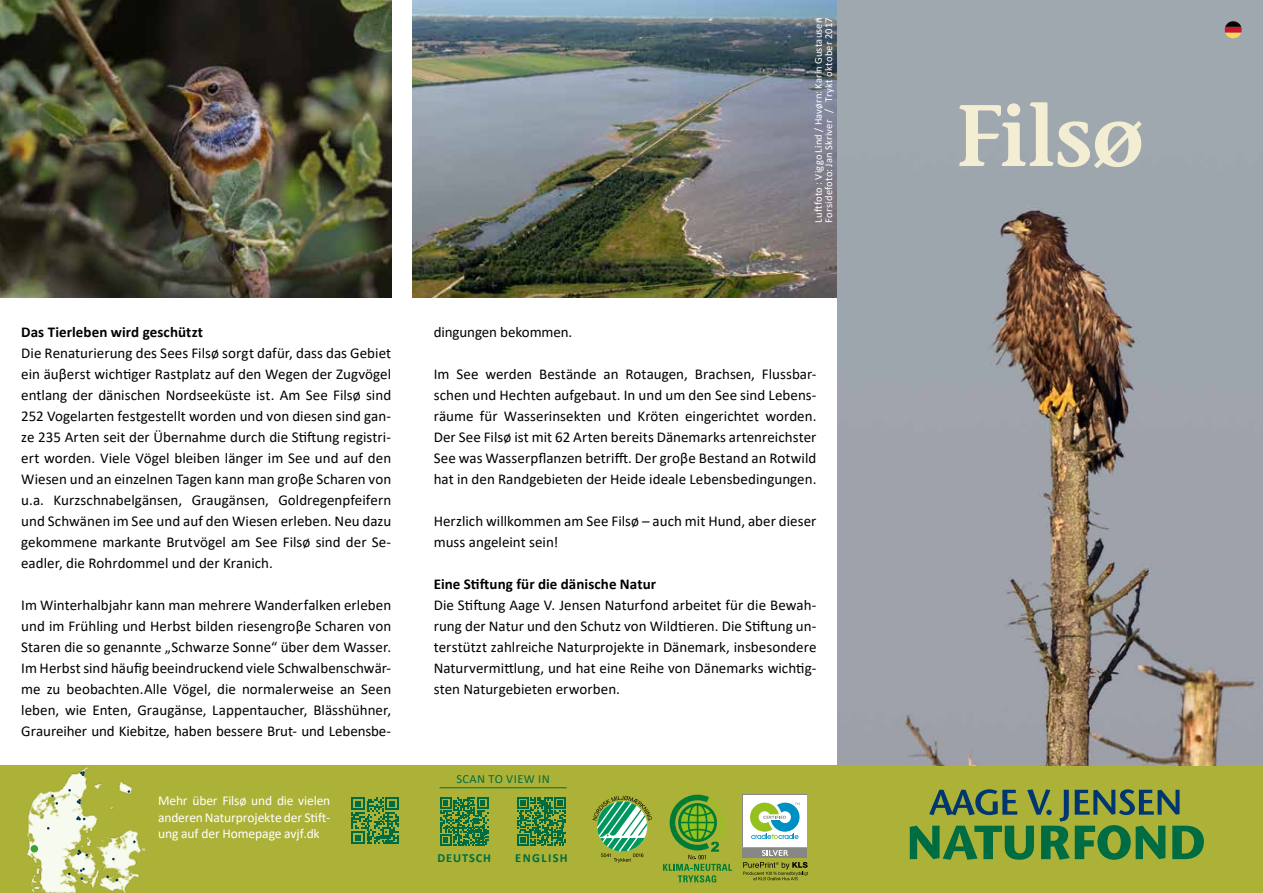
<style>
.page{position:relative;width:1263px;height:893px;background:#fff}
.page>*{position:absolute;margin:0;border:0;box-sizing:border-box;transform-origin:0 0}
.t1{font:87px "Stone Inf Sem ITCTT Semi";letter-spacing:-.005em;color:#f2edd3}
.t2{font:15px/21px "Calibri";color:#000;text-align:justify}
.t3{font:700 15px "Calibri";letter-spacing:.005em;color:#000}
.t4{font:13.5px/16.5px "Calibri";letter-spacing:-.01em;color:#fff;text-align:justify}
.t5{font:12.45px "Calibri";letter-spacing:.04em;color:#006c42}
.t6{font:700 12.45px "Calibri";letter-spacing:.07em;color:#006c42}
.t7{font:700 12.45px "Calibri";letter-spacing:.11em;color:#006c42}
.t8{font:10.5px/10.5px "Calibri";letter-spacing:.015em;color:#fff}
</style>
<div class="page">
<div style="left:0;top:765px;width:1263px;height:128px;background:#abb237"></div>
<svg style="left:910px;top:789px;width:294px;height:71px"></svg>
<img style="left:0;top:0;width:391px;height:298px">
<img style="left:412px;top:0;width:426px;height:298px">
<img style="left:838px;top:0;width:425px;height:765px">
<svg style="left:351px;top:797px;width:48px;height:47px"></svg>
<img style="left:27px;top:767px;width:118px;height:126px">
<svg style="left:51px;top:795px;width:7px;height:10px"></svg>
<svg style="left:80px;top:771px;width:5px;height:5px"></svg>
<svg style="left:77px;top:799px;width:4px;height:5px"></svg>
<svg style="left:76px;top:816px;width:9px;height:4px"></svg>
<svg style="left:77px;top:850px;width:11px;height:6px"></svg>
<svg style="left:80px;top:868px;width:5px;height:12px"></svg>
<div style="left:31px;top:845px;width:7px;height:7px;background:#3da033;border-radius:50%"></div>
<svg style="left:1225px;top:20px;width:17px;height:18px"></svg>
<svg style="left:440px;top:797px;width:49px;height:49px"></svg>
<svg style="left:517px;top:797px;width:49px;height:49px"></svg>
<hr style="left:440px;top:787px;width:127px;height:1px;background:#006c42">
<svg style="left:742px;top:794px;width:65px;height:53px"></svg>
<div style="left:743px;top:795px;width:64px;height:51px;background:#fff"></div>
<svg style="left:750px;top:803px;width:49px;height:36px"></svg>
<svg style="left:743px;top:862px;width:65px;height:18px"></svg>
<div style="left:742px;top:848px;width:65px;height:10px;background:#878786"></div>
<svg style="left:762px;top:850px;width:26px;height:6px"></svg>
<svg style="left:663px;top:795px;width:69px;height:87px"></svg>
<svg style="left:593px;top:796px;width:59px;height:67px"></svg>
<p class="t3" style="left:21px;top:326px;width:183px">Das Tierleben wird geschützt</p>
<p class="t2" style="left:21px;top:343px;width:371px">Die Renaturierung des Sees Filsø sorgt dafür, dass das Gebiet ein äuβerst wichtiger Rastplatz auf den Wegen der Zugvögel entlang der dänischen Nordseeküste ist. Am See Filsø sind 252 Vogelarten festgestellt worden und von diesen sind gan&shy;ze 235 Arten seit der Übernahme durch die Stiftung registri&shy;ert worden. Viele Vögel bleiben länger im See und auf den Wiesen und an einzelnen Tagen kann man groβe Scharen von u.a. Kurzschnabelgänsen, Graugänsen, Goldregenpfeifern und Schwänen im See und auf den Wiesen erleben. Neu dazu gekommene markante Brutvögel am See Filsø sind der Se&shy;eadler, die Rohrdommel und der Kranich.</p>
<p class="t2" style="left:21px;top:594px;width:371px">Im Winterhalbjahr kann man mehrere Wanderfalken erleben und im Frühling und Herbst bilden riesengroβe Scharen von Staren die so genannte „Schwarze Sonne“ über dem Wasser.<br>Im Herbst sind häufig beeindruckend viele Schwalbenschwär&shy;me zu beobachten.Alle Vögel, die normalerweise an Seen leben, wie Enten, Graugänse, Lappentaucher, Blässhühner, Graureiher und Kiebitze, haben bessere Brut- und Lebensbe-</p>
<p class="t4" style="left:158px;top:792px;width:174px">Mehr über Filsø und die vielen anderen Naturprojekte der Stift&shy;ung auf der Homepage avjf.dk</p>
<p class="t8" style="left:813px;top:223px;width:206px;rotate:-90deg">Luftfoto : Viggo Lind / Havørn: Karin Gustausen<br>Forsidefoto: Jan Skriver / Trykt oktober 2017</p>
<p class="t2" style="left:434px;top:321px;width:140px">dingungen bekommen.</p>
<p class="t2" style="left:434px;top:363px;width:384px">Im See werden Bestände an Rotaugen, Brachsen, Flussbar&shy;schen und Hechten aufgebaut. In und um den See sind Lebens&shy;räume für Wasserinsekten und Kröten eingerichtet worden.<br>Der See Filsø ist mit 62 Arten bereits Dänemarks artenreichster See was Wasserpflanzen betrifft. Der groβe Bestand an Rotwild hat in den Randgebieten der Heide ideale Lebensbedingungen.</p>
<p class="t2" style="left:434px;top:510px;width:384px">Herzlich willkommen am See Filsø – auch mit Hund, aber dieser muss angeleint sein!</p>
<p class="t3" style="left:434px;top:573px;width:224px">Eine Stiftung für die dänische Natur</p>
<p class="t2" style="left:434px;top:594px;width:384px">Die Stiftung Aage V. Jensen Naturfond arbeitet für die Bewah&shy;rung der Natur und den Schutz von Wildtieren. Die Stiftung un&shy;terstützt zahlreiche Naturprojekte in Dänemark, insbesondere Naturvermittlung, und hat eine Reihe von Dänemarks wichtig&shy;sten Naturgebieten erworben.</p>
<p class="t5" style="left:456px;top:770px;width:95px">SCAN TO VIEW IN</p>
<p class="t6" style="left:438px;top:853px;width:55px">DEUTSCH</p>
<p class="t7" style="left:515px;top:849px;width:54px">ENGLISH</p>
<h1 class="t1" style="left:956px;top:85px;width:190px">Filsø</h1>
</div>
